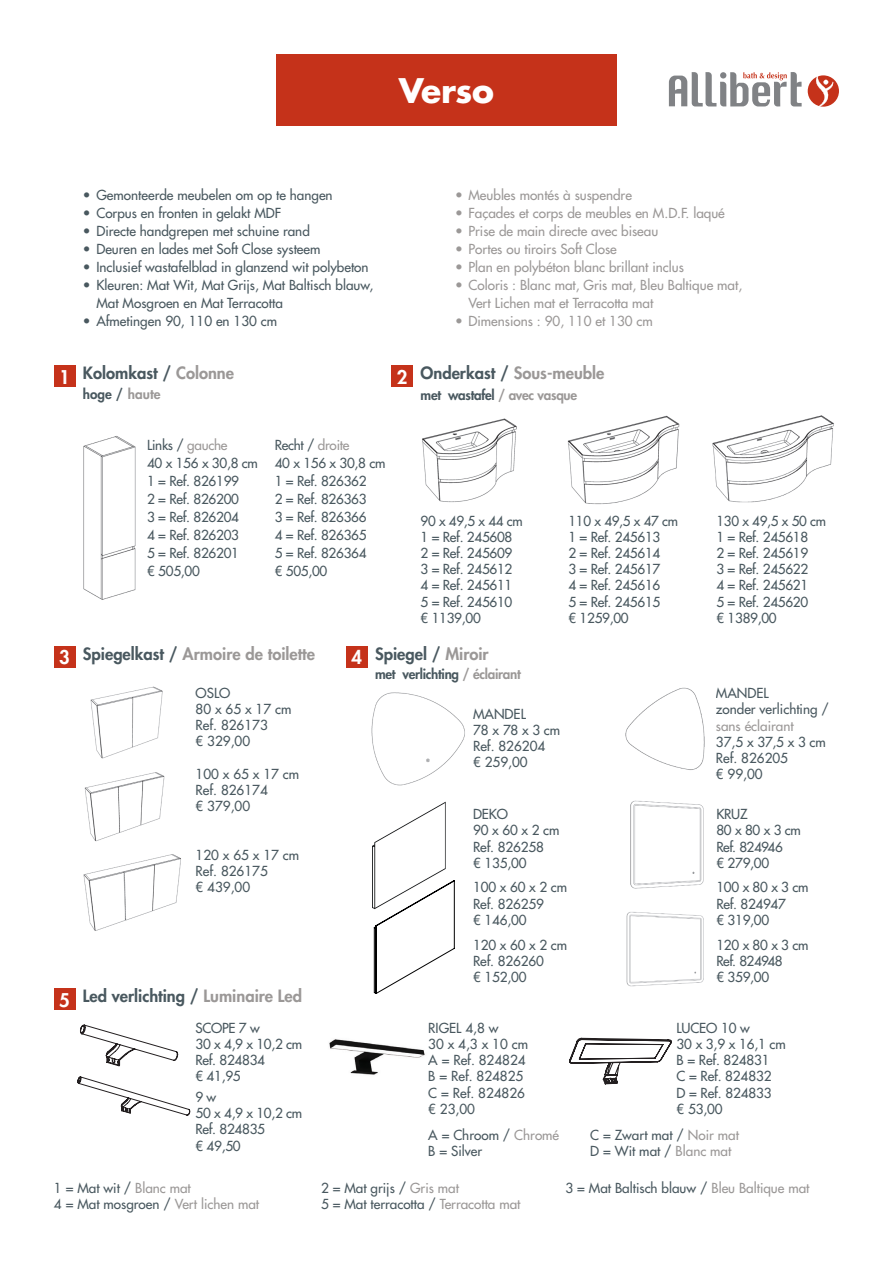
<style>
.page{position:relative;width:893px;height:1263px;background:#fff}
.page>*{position:absolute;margin:0;border:0;box-sizing:border-box;transform-origin:0 0}
.t1{font:700 33px "Futura Std";letter-spacing:-.01em;color:#fff}
.t2{font:800 18.45px "Futura Std";color:#fff}
.t3{font:800 16.5px "Futura Std";color:#49585f}
.t4{font:800 16.5px "Futura Std";color:#9b9897}
.t5{font:500 13.5px/16.2px "Futura Std";color:#49585f}
.t6{font:500 13.5px/16.2px "Futura Std";letter-spacing:-.02em;color:#49585f}
.t7{font:500 13.5px/18px "Futura Std";color:#9b9897}
.t8{font:800 13.5px "Futura Std";letter-spacing:-.02em;color:#49585f}
.t9{font:800 13.5px "Futura Std";color:#49585f}
.s1{font-size:18.45px;color:#fff}
.s2{color:#9b9897}
.s3{color:#49585f}
</style>
<div class="page">
<img style="left:371px;top:692px;width:94px;height:94px">
<img style="left:625px;top:687px;width:80px;height:83px">
<img style="left:567px;top:415px;width:113px;height:90px">
<img style="left:712px;top:415px;width:122px;height:88px">
<img style="left:422px;top:418px;width:95px;height:85px">
<svg style="left:374px;top:880px;width:81px;height:114px"></svg>
<div style="left:54px;top:366px;width:21px;height:21px;background:#c5321a"></div>
<div style="left:392px;top:366px;width:21px;height:21px;background:#c5321a"></div>
<img style="left:83px;top:436px;width:53px;height:164px">
<div style="left:346px;top:646px;width:21px;height:21px;background:#c5321a"></div>
<div style="left:276px;top:54px;width:341px;height:71px;background:#c5321a"></div>
<svg style="left:669px;top:72px;width:133px;height:34px"></svg>
<div style="left:808px;top:75px;width:31px;height:32px;background:#c5321a;border-radius:50%"></div>
<svg style="left:813px;top:76px;width:21px;height:31px"></svg>
<div style="left:54px;top:646px;width:21px;height:21px;background:#c5321a"></div>
<img style="left:90px;top:686px;width:73px;height:73px">
<img style="left:84px;top:772px;width:81px;height:70px">
<img style="left:83px;top:854px;width:98px;height:77px">
<div style="left:54px;top:988px;width:21px;height:22px;background:#c5321a"></div>
<svg style="left:569px;top:1038px;width:102px;height:46px"></svg>
<img style="left:329px;top:1039px;width:96px;height:36px">
<svg style="left:80px;top:1025px;width:98px;height:41px"></svg>
<svg style="left:78px;top:1076px;width:112px;height:39px"></svg>
<img style="left:626px;top:912px;width:78px;height:75px">
<img style="left:630px;top:800px;width:74px;height:89px">
<img style="left:372px;top:801px;width:79px;height:109px">
<h1 class="t1" style="left:399px;top:69px;width:97px">Verso</h1>
<p class="t5" style="left:83px;top:187px;width:251px">• Gemonteerde meubelen om op te hangen</p>
<p class="t5" style="left:83px;top:205px;width:200px">• Corpus en fronten in gelakt MDF</p>
<p class="t5" style="left:83px;top:223px;width:228px">• Directe handgrepen met schuine rand</p>
<p class="t5" style="left:83px;top:241px;width:239px">• Deuren en lades met Soft Close systeem</p>
<p class="t5" style="left:83px;top:259px;width:287px">• Inclusief wastafelblad in glanzend wit polybeton</p>
<p class="t5" style="left:96px;top:276px;width:278px;line-height:18px;text-indent:-14px">• Kleuren: Mat Wit, Mat Grijs, Mat Baltisch blauw,<br>Mat Mosgroen en Mat Terracotta</p>
<p class="t5" style="left:83px;top:313px;width:196px">• Afmetingen 90, 110 en 130 cm</p>
<p class="t7" style="left:455px;top:186px;width:178px">• Meubles montés à suspendre</p>
<p class="t7" style="left:455px;top:204px;width:271px">• Façades et corps de meubles en M.D.F. laqué</p>
<p class="t7" style="left:455px;top:222px;width:205px">• Prise de main directe avec biseau</p>
<p class="t7" style="left:455px;top:240px;width:163px">• Portes ou tiroirs Soft Close</p>
<p class="t7" style="left:455px;top:258px;width:230px">• Plan en polybéton blanc brillant inclus</p>
<p class="t7" style="left:468px;top:276px;width:275px;text-indent:-14px">• Coloris : Blanc mat, Gris mat, Bleu Baltique mat,<br>Vert Lichen mat et Terracotta mat</p>
<p class="t7" style="left:455px;top:312px;width:199px">• Dimensions : 90, 110 et 130 cm</p>
<p class="t3" style="left:59px;top:363px;width:176px"><span class="s1">1</span> Kolomkast / <span class="s2">Colonne</span></p>
<h2 class="t2" style="left:397px;top:365px;width:12px">2</h2>
<p class="t9" style="left:83px;top:386px;width:79px">hoge / <span class="s2">haute</span></p>
<p class="t4" style="left:421px;top:363px;width:185px"><span class="s3">Onderkast /</span> Sous-meuble</p>
<p class="t8" style="left:421px;top:386px;width:158px">met wastafel <span class="s2">/ avec vasque</span></p>
<p class="t6" style="left:147px;top:436px;width:112px;line-height:18px">Links / <span class="s2">gauche<br></span>40 x 156 x 30,8 cm<br>1 = Ref. 826199<br>2 = Ref. 826200<br>3 = Ref. 826204<br>4 = Ref. 826203<br>5 = Ref. 826201<br>€ 505,00</p>
<p class="t6" style="left:275px;top:436px;width:112px;line-height:18px">Recht / <span class="s2">droite<br></span>40 x 156 x 30,8 cm<br>1 = Ref. 826362<br>2 = Ref. 826363<br>3 = Ref. 826366<br>4 = Ref. 826365<br>5 = Ref. 826364<br>€ 505,00</p>
<p class="t6" style="left:421px;top:512px;width:104px">90 x 49,5 x 44 cm<br>1 = Ref. 245608<br>2 = Ref. 245609<br>3 = Ref. 245612<br>4 = Ref. 245611<br>5 = Ref. 245610 € 1139,00</p>
<p class="t6" style="left:568px;top:512px;width:111px">110 x 49,5 x 47 cm<br>1 = Ref. 245613<br>2 = Ref. 245614<br>3 = Ref. 245617<br>4 = Ref. 245616<br>5 = Ref. 245615<br>€ 1259,00</p>
<p class="t6" style="left:716px;top:512px;width:111px">130 x 49,5 x 50 cm<br>1 = Ref. 245618<br>2 = Ref. 245619<br>3 = Ref. 245622<br>4 = Ref. 245621<br>5 = Ref. 245620<br>€ 1389,00</p>
<p class="t4" style="left:59px;top:643px;width:257px"><span class="s1">3</span> <span class="s3">Spiegelkast /</span> Armoire de toilette</p>
<p class="t5" style="left:196px;top:684px;width:97px">OSLO<br>80 x 65 x 17 cm<br>Ref. 826173<br>€ 329,00</p>
<p class="t5" style="left:196px;top:765px;width:105px">100 x 65 x 17 cm<br>Ref. 826174<br>€ 379,00</p>
<p class="t5" style="left:196px;top:846px;width:105px">120 x 65 x 17 cm<br>Ref. 826175<br>€ 439,00</p>
<p class="t3" style="left:59px;top:985px;width:244px"><span class="s1">5</span> Led verlichting / <span class="s2">Luminaire Led</span></p>
<p class="t6" style="left:195px;top:1020px;width:108px">SCOPE 7 w<br>30 x 4,9 x 10,2 cm<br>Ref. 824834<br>€ 41,95</p>
<p class="t6" style="left:195px;top:1089px;width:108px">9 w<br>50 x 4,9 x 10,2 cm<br>Ref. 824835<br>€ 49,50</p>
<p class="t3" style="left:351px;top:643px;width:139px"><span class="s1">4</span> Spiegel / <span class="s2">Miroir</span></p>
<p class="t8" style="left:375px;top:666px;width:147px">met verlichting <span class="s2">/ éclairant</span></p>
<p class="t5" style="left:473px;top:706px;width:89px">MANDEL<br>78 x 78 x 3 cm<br>Ref. 826204<br>€ 259,00</p>
<p class="t5" style="left:473px;top:806px;width:88px">DEKO<br>90 x 60 x 2 cm<br>Ref. 826258<br>€ 135,00</p>
<p class="t5" style="left:473px;top:879px;width:95px">100 x 60 x 2 cm<br>Ref. 826259<br>€ 146,00</p>
<p class="t5" style="left:473px;top:936px;width:95px">120 x 60 x 2 cm<br>Ref. 826260<br>€ 152,00</p>
<p class="t5" style="left:716px;top:685px;width:115px">MANDEL<br>zonder verlichting /</p>
<p class="t7" style="left:716px;top:717px;width:79px">sans éclairant</p>
<p class="t5" style="left:716px;top:734px;width:112px">37,5 x 37,5 x 3 cm<br>Ref. 826205<br>€ 99,00</p>
<p class="t6" style="left:716px;top:806px;width:86px">KRUZ<br>80 x 80 x 3 cm<br>Ref. 824946<br>€ 279,00</p>
<p class="t6" style="left:716px;top:879px;width:94px">100 x 80 x 3 cm<br>Ref. 824947<br>€ 319,00</p>
<p class="t6" style="left:716px;top:936px;width:94px">120 x 80 x 3 cm<br>Ref. 824948<br>€ 359,00</p>
<p class="t5" style="left:428px;top:1020px;width:101px">RIGEL 4,8 w<br>30 x 4,3 x 10 cm<br>A = Ref. 824824<br>B = Ref. 824825<br>C = Ref. 824826 € 23,00</p>
<p class="t5" style="left:677px;top:1020px;width:111px">LUCEO 10 w<br>30 x 3,9 x 16,1 cm<br>B = Ref. 824831<br>C = Ref. 824832<br>D = Ref. 824833<br>€ 53,00</p>
<p class="t5" style="left:428px;top:1126px;width:132px">A = Chroom / <span class="s2">Chromé</span></p>
<p class="t5" style="left:590px;top:1126px;width:150px">C = Zwart mat / <span class="s2">Noir mat</span></p>
<p class="t5" style="left:428px;top:1143px;width:55px">B = Silver</p>
<p class="t5" style="left:590px;top:1143px;width:143px">D = Wit mat / <span class="s2">Blanc mat</span></p>
<p class="t5" style="left:54px;top:1180px;width:138px">1 = Mat wit / <span class="s2">Blanc mat</span></p>
<p class="t5" style="left:321px;top:1180px;width:139px">2 = Mat grijs / <span class="s2">Gris mat</span></p>
<p class="t5" style="left:565px;top:1180px;width:245px">3 = Mat Baltisch blauw / <span class="s2">Bleu Baltique mat</span></p>
<p class="t5" style="left:54px;top:1196px;width:207px">4 = Mat mosgroen / <span class="s2">Vert lichen mat</span></p>
<p class="t5" style="left:321px;top:1196px;width:201px">5 = Mat terracotta / <span class="s2">Terracotta mat</span></p>
</div>
